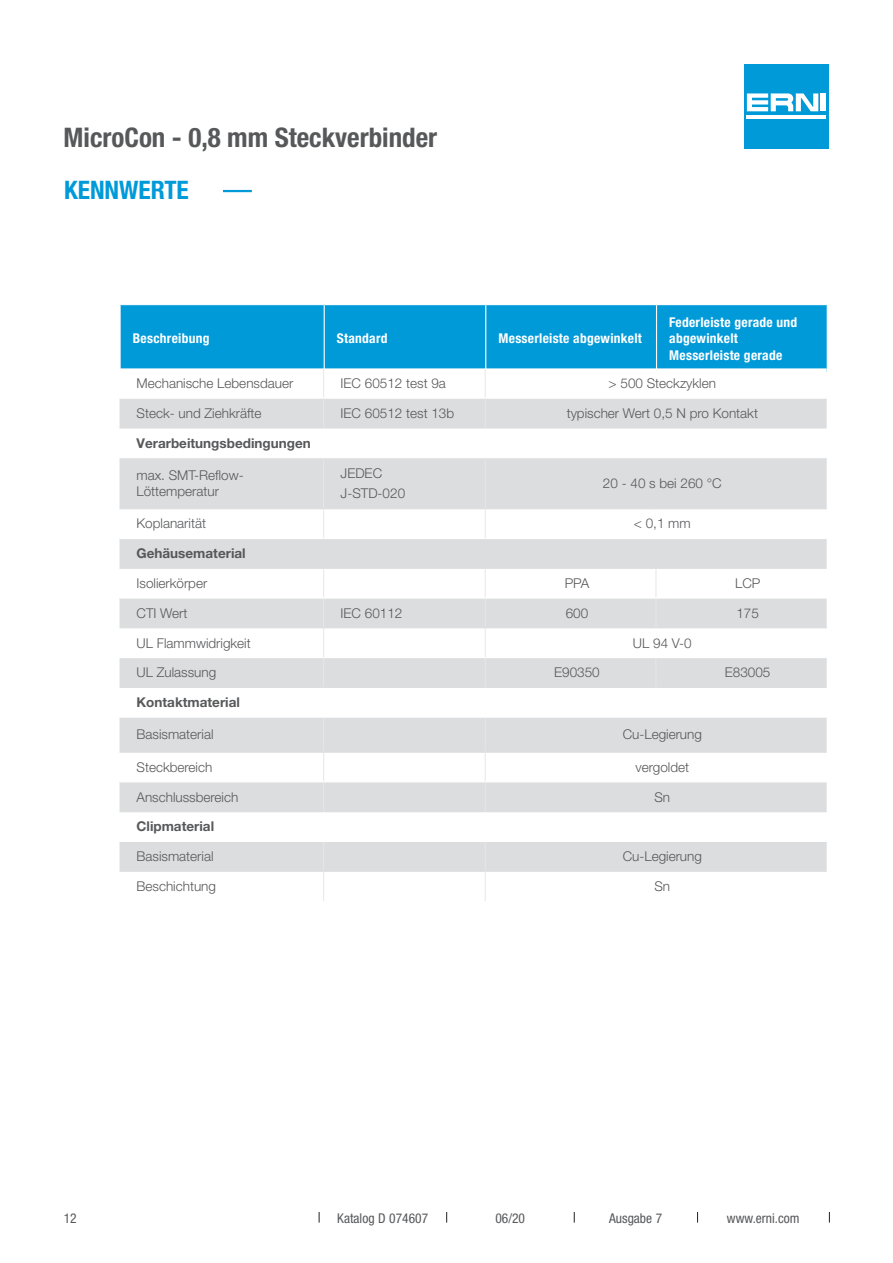
<style>
.page{position:relative;width:893px;height:1263px;background:#fff}
.page>*{position:absolute;margin:0;border:0;box-sizing:border-box;transform-origin:0 0}
.t1{font:700 condensed 27px "Helvetica Neue LT Pro";color:#57585a}
.t2{font:700 condensed 25.5px "Helvetica Neue LT Pro";color:#009ad9}
.t3{font:300 13.5px/16.2px "Helvetica Neue LT Pro";color:#57585a}
.t4{font:700 condensed 13.5px/16.5px "Helvetica Neue LT Pro";letter-spacing:.02em;color:#fff}
.t5{font:700 13.5px "Helvetica Neue LT Pro";color:#57585a}
.t6{font:condensed 13.5px "Helvetica Neue LT Pro";color:#57585a}
</style>
<div class="page">
<div style="left:744px;top:64px;width:85px;height:85px;background:#009ad9"></div>
<hr style="left:747px;top:115px;width:79px;height:4px;background:#fff">
<div style="left:821px;top:93px;width:5px;height:18px;background:#fff"></div>
<svg style="left:747px;top:93px;width:71px;height:18px"></svg>
<hr style="left:223px;top:190px;width:29px;height:2px;background:#009ad9">
<div style="left:120px;top:305px;width:204px;height:68px;background:#009ad9"></div>
<div style="left:325px;top:305px;width:502px;height:63px;background:#009ad9"></div>
<hr style="left:120px;top:305px;width:1px;height:67px;background:#fff">
<hr style="left:485px;top:305px;width:1px;height:67px;background:#fff">
<hr style="left:656px;top:305px;width:1px;height:67px;background:#fff">
<svg style="left:120px;top:368px;width:707px;height:5px"></svg>
<svg style="left:120px;top:399px;width:707px;height:472px;fill:#dcdddf"></svg>
<hr style="left:323px;top:368px;width:1px;height:30px;background:#e6e7e9">
<svg style="left:323px;top:569px;width:1px;height:118px"></svg>
<hr style="left:323px;top:718px;width:1px;height:34px;background:#e6e7e9">
<svg style="left:323px;top:753px;width:1px;height:58px"></svg>
<svg style="left:323px;top:842px;width:1px;height:59px"></svg>
<hr style="left:485px;top:368px;width:1px;height:30px;background:#e6e7e9">
<svg style="left:485px;top:569px;width:1px;height:118px"></svg>
<svg style="left:656px;top:658px;width:1px;height:29px"></svg>
<hr style="left:485px;top:718px;width:1px;height:34px;background:#e6e7e9">
<svg style="left:485px;top:753px;width:1px;height:58px"></svg>
<svg style="left:485px;top:842px;width:1px;height:59px"></svg>
<svg style="left:656px;top:569px;width:1px;height:58px"></svg>
<hr style="left:120px;top:627px;width:204px;height:1px;background:#dcdddf">
<hr style="left:324px;top:627px;width:161px;height:1px;background:#dcdddf">
<hr style="left:485px;top:627px;width:171px;height:1px;background:#dcdddf">
<hr style="left:656px;top:627px;width:171px;height:1px;background:#dcdddf">
<hr style="left:120px;top:687px;width:204px;height:1px;background:#dcdddf">
<hr style="left:324px;top:687px;width:161px;height:1px;background:#dcdddf">
<hr style="left:485px;top:687px;width:171px;height:1px;background:#dcdddf">
<hr style="left:656px;top:687px;width:171px;height:1px;background:#dcdddf">
<hr style="left:120px;top:657px;width:204px;height:1px;background:#fff">
<hr style="left:324px;top:657px;width:161px;height:1px;background:#fff">
<hr style="left:485px;top:657px;width:171px;height:1px;background:#fff">
<hr style="left:656px;top:657px;width:171px;height:1px;background:#fff">
<hr style="left:120px;top:568px;width:204px;height:1px;background:#dcdddf">
<hr style="left:324px;top:568px;width:161px;height:1px;background:#dcdddf">
<hr style="left:485px;top:568px;width:171px;height:1px;background:#dcdddf">
<hr style="left:656px;top:568px;width:171px;height:1px;background:#dcdddf">
<hr style="left:120px;top:597px;width:204px;height:2px;background:#fff">
<hr style="left:324px;top:597px;width:161px;height:2px;background:#fff">
<hr style="left:485px;top:597px;width:171px;height:2px;background:#fff">
<hr style="left:656px;top:597px;width:171px;height:2px;background:#fff">
<hr style="left:120px;top:457px;width:204px;height:1px;background:#fff">
<hr style="left:324px;top:457px;width:161px;height:1px;background:#fff">
<hr style="left:485px;top:457px;width:171px;height:1px;background:#fff">
<hr style="left:656px;top:457px;width:171px;height:1px;background:#fff">
<hr style="left:120px;top:538px;width:204px;height:1px;background:#fff">
<hr style="left:324px;top:538px;width:161px;height:1px;background:#fff">
<hr style="left:485px;top:538px;width:171px;height:1px;background:#fff">
<hr style="left:656px;top:538px;width:171px;height:1px;background:#fff">
<hr style="left:120px;top:716px;width:204px;height:2px;background:#fff">
<hr style="left:324px;top:716px;width:161px;height:2px;background:#fff">
<hr style="left:485px;top:716px;width:171px;height:2px;background:#fff">
<hr style="left:656px;top:716px;width:171px;height:2px;background:#fff">
<hr style="left:120px;top:781px;width:204px;height:1px;background:#fff">
<hr style="left:324px;top:781px;width:161px;height:1px;background:#fff">
<hr style="left:485px;top:781px;width:171px;height:1px;background:#fff">
<hr style="left:656px;top:781px;width:171px;height:1px;background:#fff">
<hr style="left:120px;top:841px;width:204px;height:1px;background:#fff">
<hr style="left:324px;top:841px;width:161px;height:1px;background:#fff">
<hr style="left:485px;top:841px;width:171px;height:1px;background:#fff">
<hr style="left:656px;top:841px;width:171px;height:1px;background:#fff">
<svg style="left:323px;top:399px;width:1px;height:28px"></svg>
<svg style="left:485px;top:399px;width:1px;height:28px"></svg>
<hr style="left:323px;top:458px;width:1px;height:50px;background:#e6e7e9">
<hr style="left:485px;top:458px;width:1px;height:50px;background:#e6e7e9">
<svg style="left:323px;top:509px;width:1px;height:29px"></svg>
<svg style="left:485px;top:509px;width:1px;height:29px"></svg>
<hr style="left:120px;top:427px;width:204px;height:1px;background:#dcdddf">
<hr style="left:324px;top:427px;width:161px;height:1px;background:#dcdddf">
<hr style="left:485px;top:427px;width:171px;height:1px;background:#dcdddf">
<hr style="left:656px;top:427px;width:171px;height:1px;background:#dcdddf">
<hr style="left:120px;top:508px;width:204px;height:1px;background:#dcdddf">
<hr style="left:324px;top:508px;width:161px;height:1px;background:#dcdddf">
<hr style="left:485px;top:508px;width:171px;height:1px;background:#dcdddf">
<hr style="left:656px;top:508px;width:171px;height:1px;background:#dcdddf">
<hr style="left:120px;top:752px;width:204px;height:1px;background:#dcdddf">
<hr style="left:324px;top:752px;width:161px;height:1px;background:#dcdddf">
<hr style="left:485px;top:752px;width:171px;height:1px;background:#dcdddf">
<hr style="left:656px;top:752px;width:171px;height:1px;background:#dcdddf">
<hr style="left:120px;top:811px;width:204px;height:1px;background:#dcdddf">
<hr style="left:324px;top:811px;width:161px;height:1px;background:#dcdddf">
<hr style="left:485px;top:811px;width:171px;height:1px;background:#dcdddf">
<hr style="left:656px;top:811px;width:171px;height:1px;background:#dcdddf">
<hr style="left:120px;top:871px;width:204px;height:1px;background:#dcdddf">
<hr style="left:324px;top:871px;width:161px;height:1px;background:#dcdddf">
<hr style="left:485px;top:871px;width:171px;height:1px;background:#dcdddf">
<hr style="left:656px;top:871px;width:171px;height:1px;background:#dcdddf">
<h1 class="t1" style="left:64px;top:121px;width:375px">MicroCon - 0,8 mm Steckverbinder</h1>
<h2 class="t2" style="left:64px;top:175px;width:126px">KENNWERTE</h2>
<p class="t4" style="left:133px;top:330px;width:78px">Beschreibung</p>
<p class="t4" style="left:337px;top:330px;width:52px">Standard</p>
<p class="t4" style="left:499px;top:330px;width:145px">Messerleiste abgewinkelt</p>
<p class="t4" style="left:669px;top:314px;width:130px">Federleiste gerade und abgewinkelt<br>Messerleiste gerade</p>
<p class="t3" style="left:137px;top:375px;width:158px">Mechanische Lebensdauer</p>
<p class="t3" style="left:341px;top:375px;width:107px">IEC 60512 test 9a</p>
<p class="t3" style="left:609px;top:375px;width:109px">&gt; 500 Steckzyklen</p>
<p class="t3" style="left:137px;top:405px;width:127px">Steck- und Ziehkräfte</p>
<p class="t3" style="left:341px;top:405px;width:115px">IEC 60512 test 13b</p>
<p class="t3" style="left:567px;top:405px;width:193px">typischer Wert 0,5 N pro Kontakt</p>
<p class="t5" style="left:137px;top:434px;width:176px">Verarbeitungsbedingungen</p>
<p class="t3" style="left:137px;top:467px;width:109px">max. SMT-Reflow-<br>Löttemperatur</p>
<p class="t3" style="left:341px;top:463px;width:66px;line-height:19.5px">JEDEC<br>J-STD-020</p>
<p class="t3" style="left:603px;top:475px;width:120px">20 - 40 s bei 260 °C</p>
<p class="t3" style="left:137px;top:515px;width:71px">Koplanarität</p>
<p class="t3" style="left:634px;top:515px;width:58px">&lt; 0,1 mm</p>
<p class="t5" style="left:137px;top:545px;width:111px">Gehäusematerial</p>
<p class="t3" style="left:137px;top:575px;width:72px">Isolierkörper</p>
<p class="t3" style="left:565px;top:575px;width:26px">PPA</p>
<p class="t3" style="left:735px;top:575px;width:27px">LCP</p>
<p class="t3" style="left:137px;top:604px;width:53px">CTI Wert</p>
<p class="t3" style="left:341px;top:604px;width:63px">IEC 60112</p>
<p class="t3" style="left:566px;top:604px;width:24px">600</p>
<p class="t3" style="left:736px;top:604px;width:24px">175</p>
<p class="t3" style="left:137px;top:634px;width:116px">UL Flammwidrigkeit</p>
<p class="t3" style="left:633px;top:634px;width:60px">UL 94 V-0</p>
<p class="t3" style="left:137px;top:664px;width:81px">UL Zulassung</p>
<p class="t3" style="left:554px;top:664px;width:47px">E90350</p>
<p class="t3" style="left:725px;top:664px;width:47px">E83005</p>
<p class="t5" style="left:137px;top:694px;width:105px">Kontaktmaterial</p>
<p class="t3" style="left:137px;top:726px;width:79px">Basismaterial</p>
<p class="t3" style="left:623px;top:726px;width:81px">Cu-Legierung</p>
<p class="t3" style="left:137px;top:759px;width:77px">Steckbereich</p>
<p class="t3" style="left:635px;top:759px;width:55px">vergoldet</p>
<p class="t3" style="left:137px;top:788px;width:103px">Anschlussbereich</p>
<p class="t3" style="left:654px;top:788px;width:17px">Sn</p>
<p class="t5" style="left:137px;top:818px;width:79px">Clipmaterial</p>
<p class="t3" style="left:137px;top:848px;width:79px">Basismaterial</p>
<p class="t3" style="left:623px;top:848px;width:81px">Cu-Legierung</p>
<p class="t3" style="left:137px;top:878px;width:81px">Beschichtung</p>
<p class="t3" style="left:654px;top:878px;width:17px">Sn</p>
<p class="t6" style="left:64px;top:1210px;width:14px">12</p>
<p class="t6" style="left:337px;top:1210px;width:92px">Katalog D 074607</p>
<p class="t6" style="left:495px;top:1210px;width:31px">06/20</p>
<p class="t6" style="left:609px;top:1210px;width:55px">Ausgabe 7</p>
<p class="t6" style="left:727px;top:1210px;width:74px">www.erni.com</p>
</div>
